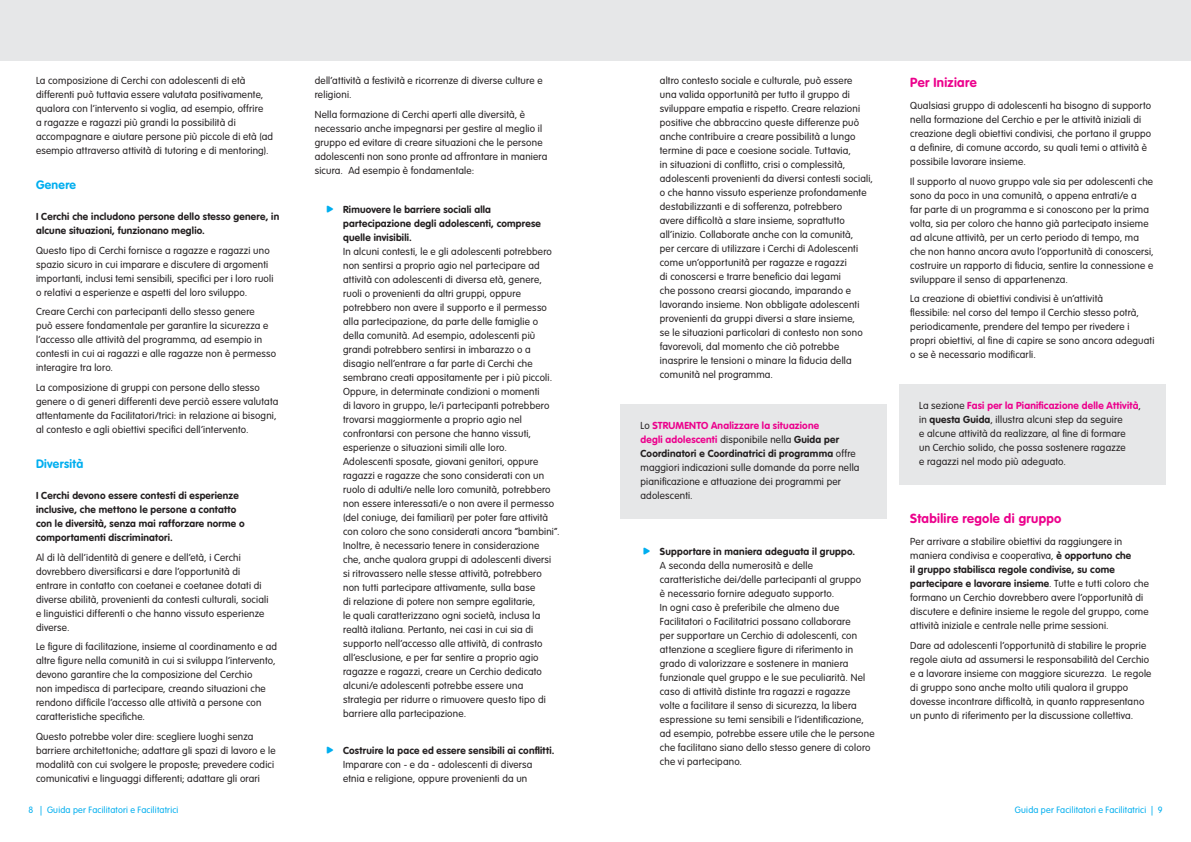
<style>
.page{position:relative;width:1191px;height:842px;background:#fff}
.page>*{position:absolute;margin:0;border:0;box-sizing:border-box;transform-origin:0 0}
.t1{font:700 13px "VAG Rounded Std";letter-spacing:.025em;color:#ec008c}
.t2{font:700 12px "VAG Rounded Std";letter-spacing:.025em;color:#00aeef}
.t3{font:300 10px/14px "VAG Rounded Std";letter-spacing:.02em;color:#231f20}
.t4{font:700 10px/14px "VAG Rounded Std";letter-spacing:.02em;color:#231f20}
.t5{font:300 9px "VAG Rounded Std";letter-spacing:.025em;color:#00aeef}
.s1{color:#00aeef}
.s2{font-weight:700}
.s3{font-weight:700;color:#ec008c}
</style>
<div class="page">
<div style="left:0;top:0;width:1191px;height:60px;background:#e6e7e8"></div>
<div style="left:620px;top:404px;width:267px;height:115px;background:#e6e7e8"></div>
<div style="left:899px;top:384px;width:266px;height:100px;background:#e6e7e8"></div>
<p class="t3" style="left:36px;top:74px;width:239px">La composizione di Cerchi con adolescenti di età differenti può tuttavia essere valutata positivamente, qualora con l’intervento si voglia, ad esempio, offrire<br>a ragazze e ragazzi più grandi la possibilità di accompagnare e aiutare persone più piccole di età (ad esempio attraverso attività di tutoring e di mentoring).</p>
<p class="t2" style="left:36px;top:178px;width:42px">Genere</p>
<p class="t4" style="left:36px;top:210px;width:245px">I Cerchi che includono persone dello stesso genere, in alcune situazioni, funzionano meglio.</p>
<p class="t3" style="left:36px;top:244px;width:239px">Questo tipo di Cerchi fornisce a ragazze e ragazzi uno spazio sicuro in cui imparare e discutere di argomenti importanti, inclusi temi sensibili, specifici per i loro ruoli o relativi a esperienze e aspetti del loro sviluppo.</p>
<p class="t3" style="left:36px;top:305px;width:242px">Creare Cerchi con partecipanti dello stesso genere<br>può essere fondamentale per garantire la sicurezza e l’accesso alle attività del programma, ad esempio in contesti in cui ai ragazzi e alle ragazze non è permesso interagire tra loro.</p>
<p class="t3" style="left:36px;top:381px;width:244px">La composizione di gruppi con persone dello stesso genere o di generi differenti deve perciò essere valutata attentamente da Facilitatori/trici: in relazione ai bisogni, al contesto e agli obiettivi specifici dell’intervento.</p>
<p class="t2" style="left:36px;top:457px;width:49px">Diversità</p>
<p class="t4" style="left:36px;top:489px;width:210px">I Cerchi devono essere contesti di esperienze inclusive, che mettono le persone a contatto con le diversità, senza mai rafforzare norme o comportamenti discriminatori.</p>
<p class="t3" style="left:36px;top:550px;width:234px">Al di là dell’identità di genere e dell’età, i Cerchi dovrebbero diversificarsi e dare l’opportunità di entrare in contatto con coetanei e coetanee dotati di diverse abilità, provenienti da contesti culturali, sociali e linguistici differenti o che hanno vissuto esperienze diverse.</p>
<p class="t3" style="left:36px;top:640px;width:243px">Le figure di facilitazione, insieme al coordinamento e ad altre figure nella comunità in cui si sviluppa l’intervento, devono garantire che la composizione del Cerchio<br>non impedisca di partecipare, creando situazioni che rendono difficile l’accesso alle attività a persone con caratteristiche specifiche.</p>
<p class="t3" style="left:36px;top:730px;width:241px">Questo potrebbe voler dire: scegliere luoghi senza barriere architettoniche; adattare gli spazi di lavoro e le modalità con cui svolgere le proposte; prevedere codici comunicativi e linguaggi differenti; adattare gli orari</p>
<p class="t3" style="left:315px;top:74px;width:229px">dell’attività a festività e ricorrenze di diverse culture e religioni.</p>
<p class="t3" style="left:315px;top:108px;width:234px">Nella formazione di Cerchi aperti alle diversità, è necessario anche impegnarsi per gestire al meglio il gruppo ed evitare di creare situazioni che le persone adolescenti non sono pronte ad affrontare in maniera sicura. Ad esempio è fondamentale:</p>
<p class="t4" style="left:343px;top:203px;width:199px;text-indent:-17px"><span class="s1">•</span> Rimuovere le barriere sociali alla partecipazione degli adolescenti, comprese quelle invisibili.</p>
<p class="t3" style="left:343px;top:245px;width:218px">In alcuni contesti, le e gli adolescenti potrebbero non sentirsi a proprio agio nel partecipare ad attività con adolescenti di diversa età, genere, ruoli o provenienti da altri gruppi, oppure potrebbero non avere il supporto e il permesso alla partecipazione, da parte delle famiglie o della comunità. Ad esempio, adolescenti più grandi potrebbero sentirsi in imbarazzo o a disagio nell’entrare a far parte di Cerchi che sembrano creati appositamente per i più piccoli.<br>Oppure, in determinate condizioni o momenti<br>di lavoro in gruppo, le/i partecipanti potrebbero trovarsi maggiormente a proprio agio nel confrontarsi con persone che hanno vissuti, esperienze o situazioni simili alle loro.<br>Adolescenti sposate, giovani genitori, oppure ragazzi e ragazze che sono considerati con un ruolo di adulti/e nelle loro comunità, potrebbero non essere interessati/e o non avere il permesso (del coniuge, dei familiari) per poter fare attività con coloro che sono considerati ancora “bambini”.<br>Inoltre, è necessario tenere in considerazione che, anche qualora gruppi di adolescenti diversi si ritrovassero nelle stesse attività, potrebbero non tutti partecipare attivamente, sulla base<br>di relazione di potere non sempre egalitarie,<br>le quali caratterizzano ogni società, inclusa la realtà italiana. Pertanto, nei casi in cui sia di supporto nell’accesso alle attività, di contrasto all’esclusione, e per far sentire a proprio agio ragazze e ragazzi, creare un Cerchio dedicato alcuni/e adolescenti potrebbe essere una strategia per ridurre o rimuovere questo tipo di barriere alla partecipazione.</p>
<p class="t3" style="left:343px;top:744px;width:213px;text-indent:-17px"><span class="s1">•</span> <span class="s2">Costruire la pace ed essere sensibili ai conflitti.<br></span>Imparare con - e da - adolescenti di diversa etnia e religione, oppure provenienti da un</p>
<p class="t3" style="left:660px;top:74px;width:215px">altro contesto sociale e culturale, può essere<br>una valida opportunità per tutto il gruppo di sviluppare empatia e rispetto. Creare relazioni positive che abbraccino queste differenze può anche contribuire a creare possibilità a lungo termine di pace e coesione sociale. Tuttavia,<br>in situazioni di conflitto, crisi o complessità, adolescenti provenienti da diversi contesti sociali, o che hanno vissuto esperienze profondamente destabilizzanti e di sofferenza, potrebbero<br>avere difficoltà a stare insieme, soprattutto all’inizio. Collaborate anche con la comunità,<br>per cercare di utilizzare i Cerchi di Adolescenti come un’opportunità per ragazze e ragazzi<br>di conoscersi e trarre beneficio dai legami<br>che possono crearsi giocando, imparando e lavorando insieme. Non obbligate adolescenti provenienti da gruppi diversi a stare insieme,<br>se le situazioni particolari di contesto non sono favorevoli, dal momento che ciò potrebbe inasprire le tensioni o minare la fiducia della comunità nel programma.</p>
<p class="t3" style="left:640px;top:419px;width:220px">Lo <span class="s3">STRUMENTO Analizzare la situazione<br>degli adolescenti</span> disponibile nella <span class="s2">Guida per Coordinatori e Coordinatrici di programma</span> offre maggiori indicazioni sulle domande da porre nella pianificazione e attuazione dei programmi per adolescenti.</p>
<p class="t3" style="left:660px;top:545px;width:216px;text-indent:-17px"><span class="s1">•</span> <span class="s2">Supportare in maniera adeguata il gruppo.<br></span>A seconda della numerosità e delle caratteristiche dei/delle partecipanti al gruppo<br>è necessario fornire adeguato supporto.<br>In ogni caso è preferibile che almeno due Facilitatori o Facilitatrici possano collaborare<br>per supportare un Cerchio di adolescenti, con attenzione a scegliere figure di riferimento in grado di valorizzare e sostenere in maniera funzionale quel gruppo e le sue peculiarità. Nel caso di attività distinte tra ragazzi e ragazze<br>volte a facilitare il senso di sicurezza, la libera espressione su temi sensibili e l’identificazione, ad esempio, potrebbe essere utile che le persone che facilitano siano dello stesso genere di coloro che vi partecipano.</p>
<h1 class="t1" style="left:910px;top:74px;width:68px">Per Iniziare</h1>
<p class="t3" style="left:910px;top:99px;width:242px">Qualsiasi gruppo di adolescenti ha bisogno di supporto nella formazione del Cerchio e per le attività iniziali di creazione degli obiettivi condivisi, che portano il gruppo a definire, di comune accordo, su quali temi o attività è possibile lavorare insieme.</p>
<p class="t3" style="left:910px;top:175px;width:245px">Il supporto al nuovo gruppo vale sia per adolescenti che sono da poco in una comunità, o appena entrati/e a<br>far parte di un programma e si conoscono per la prima volta, sia per coloro che hanno già partecipato insieme ad alcune attività, per un certo periodo di tempo, ma che non hanno ancora avuto l’opportunità di conoscersi, costruire un rapporto di fiducia, sentire la connessione e sviluppare il senso di appartenenza.</p>
<p class="t3" style="left:910px;top:292px;width:246px">La creazione di obiettivi condivisi è un’attività<br>flessibile: nel corso del tempo il Cerchio stesso potrà, periodicamente, prendere del tempo per rivedere i propri obiettivi, al fine di capire se sono ancora adeguati o se è necessario modificarli.</p>
<p class="t3" style="left:919px;top:398px;width:223px">La sezione <span class="s3">Fasi per la Pianificazione delle Attività</span>, in <span class="s2">questa Guida</span>, illustra alcuni step da seguire<br>e alcune attività da realizzare, al fine di formare<br>un Cerchio solido, che possa sostenere ragazze<br>e ragazzi nel modo più adeguato.</p>
<h1 class="t1" style="left:910px;top:511px;width:153px">Stabilire regole di gruppo</h1>
<p class="t3" style="left:910px;top:535px;width:240px">Per arrivare a stabilire obiettivi da raggiungere in maniera condivisa e cooperativa, <span class="s2">è opportuno che<br>il gruppo stabilisca regole condivise, su come partecipare e lavorare insieme</span>. Tutte e tutti coloro che formano un Cerchio dovrebbero avere l’opportunità di discutere e definire insieme le regole del gruppo, come attività iniziale e centrale nelle prime sessioni.</p>
<p class="t3" style="left:910px;top:639px;width:243px">Dare ad adolescenti l’opportunità di stabilire le proprie regole aiuta ad assumersi le responsabilità del Cerchio e a lavorare insieme con maggiore sicurezza. Le regole di gruppo sono anche molto utili qualora il gruppo dovesse incontrare difficoltà, in quanto rappresentano un punto di riferimento per la discussione collettiva.</p>
<p class="t5" style="left:28px;top:805px;width:151px">8 | Guida per Facilitatori e Facilitatrici</p>
<p class="t5" style="left:1015px;top:805px;width:149px">Guida per Facilitatori e Facilitatrici | 9</p>
</div>
